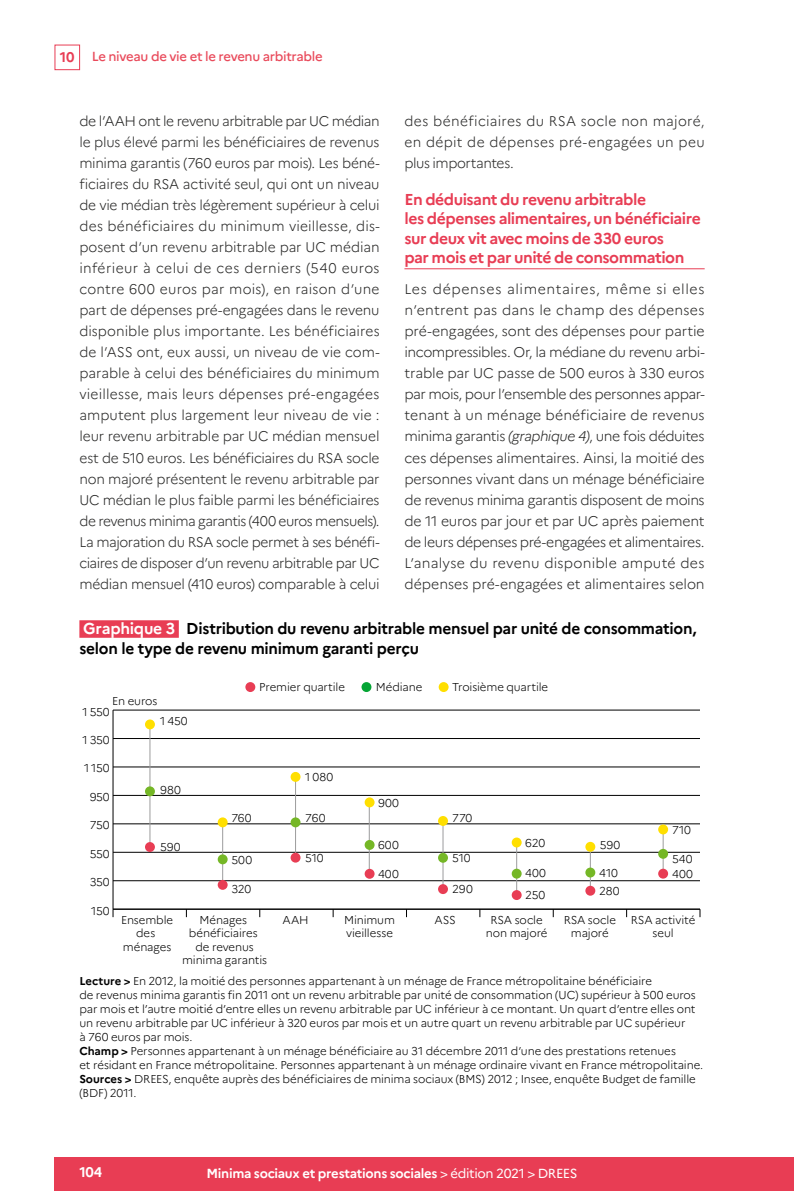
<style>
.page{position:relative;width:794px;height:1191px;background:#fff}
.page>*{position:absolute;margin:0;border:0;box-sizing:border-box;transform-origin:0 0}
.t1{font:700 15.75px/19.2px "Marianne";letter-spacing:-.03em;color:#e83d54}
.t2{font:700 15.75px/19.2px "Marianne";letter-spacing:-.015em;color:#000}
.t3{font:300 14px/21px "Marianne";letter-spacing:-.01em;color:#272726;text-align:justify}
.t4{font:700 14px "Marianne";color:#fff}
.t5{font:700 13.12px "Marianne";letter-spacing:-.025em;color:#fff}
.t6{font:500 13.12px "Marianne";letter-spacing:-.025em;color:#e94a5b}
.t7{font:300 11.38px/13.1px "Marianne";letter-spacing:-.01em;color:#000;text-align:center}
.s1{font-weight:700;font-size:14px;color:#e83d54}
.s2{font-style:italic}
.s3{color:#fff}
.s4{font-weight:700}
.s5{font-weight:400}
</style>
<div class="page">
<div style="left:55px;top:45px;width:25px;height:25px;border:1px solid #e83d54"></div>
<div style="left:55px;top:1157px;width:739px;height:34px;background:#e83d54"></div>
<hr style="left:404px;top:268px;width:300px;height:1px;background:#e83d54">
<div style="left:79px;top:620px;width:100px;height:18px;background:#e83d54"></div>
<hr style="left:113px;top:710px;width:1px;height:199px;background:#000">
<hr style="left:113px;top:908px;width:587px;height:1px;background:#000">
<hr style="left:113px;top:880px;width:587px;height:1px;background:#000">
<hr style="left:113px;top:852px;width:587px;height:1px;background:#000">
<hr style="left:113px;top:823px;width:587px;height:1px;background:#000">
<hr style="left:113px;top:795px;width:587px;height:1px;background:#000">
<hr style="left:113px;top:766px;width:587px;height:1px;background:#000">
<hr style="left:113px;top:738px;width:587px;height:1px;background:#000">
<hr style="left:113px;top:710px;width:587px;height:1px;background:#000">
<hr style="left:149px;top:724px;width:1px;height:123px;background:#9c9c9d">
<hr style="left:222px;top:821px;width:1px;height:65px;background:#9c9c9d">
<hr style="left:295px;top:777px;width:1px;height:78px;background:#9c9c9d">
<hr style="left:369px;top:802px;width:1px;height:71px;background:#9c9c9d">
<hr style="left:442px;top:819px;width:1px;height:72px;background:#9c9c9d">
<hr style="left:516px;top:842px;width:1px;height:52px;background:#9c9c9d">
<hr style="left:590px;top:847px;width:1px;height:45px;background:#9c9c9d">
<hr style="left:662px;top:828px;width:1px;height:45px;background:#9c9c9d">
<div style="left:245px;top:682px;width:10px;height:10px;background:#e83d54;border-radius:50%"></div>
<div style="left:361px;top:682px;width:10px;height:10px;background:#05a535;border-radius:50%"></div>
<div style="left:439px;top:682px;width:9px;height:10px;background:#ffdf00;border-radius:50%"></div>
<div style="left:145px;top:719px;width:10px;height:10px;background:#ffdf00;border-radius:50%"></div>
<div style="left:145px;top:786px;width:10px;height:10px;background:#75b726;border-radius:50%"></div>
<div style="left:145px;top:842px;width:10px;height:10px;background:#e83d54;border-radius:50%"></div>
<div style="left:218px;top:880px;width:10px;height:9px;background:#e83d54;border-radius:50%"></div>
<div style="left:290px;top:852px;width:10px;height:10px;background:#e83d54;border-radius:50%"></div>
<div style="left:290px;top:817px;width:10px;height:10px;background:#75b726;border-radius:50%"></div>
<div style="left:290px;top:772px;width:10px;height:10px;background:#ffdf00;border-radius:50%"></div>
<div style="left:365px;top:797px;width:9px;height:10px;background:#ffdf00;border-radius:50%"></div>
<div style="left:365px;top:840px;width:9px;height:10px;background:#75b726;border-radius:50%"></div>
<div style="left:365px;top:869px;width:9px;height:9px;background:#e83d54;border-radius:50%"></div>
<div style="left:438px;top:884px;width:10px;height:10px;background:#e83d54;border-radius:50%"></div>
<div style="left:512px;top:890px;width:9px;height:10px;background:#e83d54;border-radius:50%"></div>
<div style="left:585px;top:885px;width:10px;height:10px;background:#e83d54;border-radius:50%"></div>
<div style="left:658px;top:868px;width:10px;height:10px;background:#e83d54;border-radius:50%"></div>
<div style="left:658px;top:849px;width:10px;height:9px;background:#75b726;border-radius:50%"></div>
<div style="left:658px;top:824px;width:10px;height:10px;background:#ffdf00;border-radius:50%"></div>
<div style="left:512px;top:868px;width:9px;height:10px;background:#75b726;border-radius:50%"></div>
<div style="left:585px;top:867px;width:10px;height:10px;background:#75b726;border-radius:50%"></div>
<div style="left:585px;top:842px;width:10px;height:9px;background:#ffdf00;border-radius:50%"></div>
<div style="left:512px;top:837px;width:9px;height:10px;background:#ffdf00;border-radius:50%"></div>
<div style="left:438px;top:853px;width:10px;height:9px;background:#75b726;border-radius:50%"></div>
<div style="left:438px;top:816px;width:10px;height:10px;background:#ffdf00;border-radius:50%"></div>
<div style="left:218px;top:854px;width:10px;height:10px;background:#75b726;border-radius:50%"></div>
<div style="left:218px;top:817px;width:10px;height:10px;background:#ffdf00;border-radius:50%"></div>
<p class="t6" style="left:60px;top:49px;width:264px"><span class="s1">10</span> Le niveau de vie et le revenu arbitrable</p>
<p class="t3" style="left:79px;top:111px;width:302px">de l’AAH ont le revenu arbitrable par UC médian le plus élevé parmi les bénéficiaires de revenus minima garantis (760 euros par mois). Les béné&shy;ficiaires du RSA activité seul, qui ont un niveau de vie médian très légèrement supérieur à celui des bénéficiaires du minimum vieillesse, dis&shy;posent d’un revenu arbitrable par UC médian inférieur à celui de ces derniers (540 euros contre 600 euros par mois), en raison d’une part de dépenses pré-engagées dans le revenu disponible plus importante. Les bénéficiaires de l’ASS ont, eux aussi, un niveau de vie com&shy;parable à celui des bénéficiaires du minimum vieillesse, mais leurs dépenses pré-engagées amputent plus largement leur niveau de vie : leur revenu arbitrable par UC médian mensuel est de 510 euros. Les bénéficiaires du RSA socle non majoré présentent le revenu arbitrable par UC médian le plus faible parmi les bénéficiaires de revenus minima garantis (400 euros mensuels).<br>La majoration du RSA socle permet à ses bénéfi&shy;ciaires de disposer d’un revenu arbitrable par UC médian mensuel (410 euros) comparable à celui</p>
<p class="t3" style="left:404px;top:111px;width:302px">des bénéficiaires du RSA socle non majoré, en dépit de dépenses pré-engagées un peu plus importantes.</p>
<p class="t1" style="left:404px;top:190px;width:298px">En déduisant du revenu arbitrable<br>les dépenses alimentaires, un bénéficiaire sur deux vit avec moins de 330 euros<br>par mois et par unité de consommation</p>
<p class="t3" style="left:404px;top:279px;width:302px">Les dépenses alimentaires, même si elles n’entrent pas dans le champ des dépenses pré-engagées, sont des dépenses pour partie incompressibles. Or, la médiane du revenu arbi&shy;trable par UC passe de 500 euros à 330 euros par mois, pour l’ensemble des personnes appar&shy;tenant à un ménage bénéficiaire de revenus minima garantis <span class="s2">(graphique 4)</span>, une fois déduites ces dépenses alimentaires. Ainsi, la moitié des personnes vivant dans un ménage bénéficiaire de revenus minima garantis disposent de moins de 11 euros par jour et par UC après paiement de leurs dépenses pré-engagées et alimentaires.<br>L’analyse du revenu disponible amputé des dépenses pré-engagées et alimentaires selon</p>
<p class="t2" style="left:79px;top:619px;width:618px"><span class="s3">Graphique 3</span> Distribution du revenu arbitrable mensuel par unité de consommation, selon le type de revenu minimum garanti perçu</p>
<p class="t7" style="left:112px;top:694px;width:47px">En euros</p>
<p class="t7" style="left:82px;top:705px;width:29px">1 550</p>
<p class="t7" style="left:82px;top:733px;width:29px">1 350</p>
<p class="t7" style="left:84px;top:762px;width:27px">1 150</p>
<p class="t7" style="left:90px;top:790px;width:21px">950</p>
<p class="t7" style="left:90px;top:818px;width:21px">750</p>
<p class="t7" style="left:90px;top:847px;width:21px">550</p>
<p class="t7" style="left:90px;top:875px;width:21px">350</p>
<p class="t7" style="left:160px;top:714px;width:29px">1 450</p>
<p class="t7" style="left:160px;top:783px;width:22px">980</p>
<p class="t7" style="left:160px;top:840px;width:22px">590</p>
<p class="t7" style="left:259px;top:680px;width:87px">Premier quartile</p>
<p class="t7" style="left:376px;top:680px;width:48px">Médiane</p>
<p class="t7" style="left:452px;top:680px;width:98px">Troisième quartile</p>
<p class="t7" style="left:231px;top:811px;width:22px">760</p>
<p class="t7" style="left:231px;top:853px;width:22px">500</p>
<p class="t7" style="left:231px;top:882px;width:22px">320</p>
<p class="t7" style="left:305px;top:770px;width:29px">1 080</p>
<p class="t7" style="left:305px;top:811px;width:22px">760</p>
<p class="t7" style="left:305px;top:851px;width:20px">510</p>
<p class="t7" style="left:378px;top:796px;width:23px">900</p>
<p class="t7" style="left:378px;top:838px;width:22px">600</p>
<p class="t7" style="left:378px;top:867px;width:22px">400</p>
<p class="t7" style="left:452px;top:811px;width:22px">770</p>
<p class="t7" style="left:452px;top:851px;width:20px">510</p>
<p class="t7" style="left:452px;top:882px;width:22px">290</p>
<p class="t7" style="left:672px;top:823px;width:20px">710</p>
<p class="t7" style="left:525px;top:836px;width:22px">620</p>
<p class="t7" style="left:600px;top:838px;width:22px">590</p>
<p class="t7" style="left:599px;top:863px;width:22px;line-height:18.2px;text-align:left">410<br>280</p>
<p class="t7" style="left:672px;top:867px;width:22px">400</p>
<p class="t7" style="left:672px;top:852px;width:22px">540</p>
<p class="t7" style="left:525px;top:866px;width:22px">400</p>
<p class="t7" style="left:525px;top:888px;width:22px">250</p>
<p class="t7" style="left:91px;top:904px;width:20px">150</p>
<p class="t7" style="left:121px;top:913px;width:54px">Ensemble des ménages</p>
<p class="t7" style="left:182px;top:913px;width:87px">Ménages bénéficiaires de revenus minima garantis</p>
<p class="t7" style="left:282px;top:913px;width:28px">AAH</p>
<p class="t7" style="left:344px;top:913px;width:52px;text-align:left">Minimum vieillesse</p>
<p class="t7" style="left:434px;top:913px;width:23px">ASS</p>
<p class="t7" style="left:486px;top:913px;width:63px">RSA socle non majoré</p>
<p class="t7" style="left:564px;top:913px;width:54px">RSA socle majoré</p>
<p class="t7" style="left:631px;top:913px;width:66px">RSA activité seul</p>
<p class="t7" style="left:79px;top:973px;width:625px;line-height:14px;text-align:left"><span class="s4">Lecture &gt;</span> En 2012, la moitié des personnes appartenant à un ménage de France métropolitaine bénéficiaire<br>de revenus minima garantis fin 2011 ont un revenu arbitrable par unité de consommation (UC) supérieur à 500 euros par mois et l’autre moitié d’entre elles un revenu arbitrable par UC inférieur à ce montant. Un quart d’entre elles ont un revenu arbitrable par UC inférieur à 320 euros par mois et un autre quart un revenu arbitrable par UC supérieur<br>à 760 euros par mois.<br><span class="s4">Champ &gt;</span> Personnes appartenant à un ménage bénéficiaire au 31 décembre 2011 d’une des prestations retenues<br>et résidant en France métropolitaine. Personnes appartenant à un ménage ordinaire vivant en France métropolitaine.<br><span class="s4">Sources &gt;</span> DREES, enquête auprès des bénéficiaires de minima sociaux (BMS) 2012 ; Insee, enquête Budget de famille (BDF) 2011.</p>
<p class="t4" style="left:79px;top:1163px;width:24px">104</p>
<p class="t5" style="left:206px;top:1165px;width:372px">Minima sociaux et prestations sociales <span class="s5">&gt; édition 2021 &gt; DREES</span></p>
</div>
